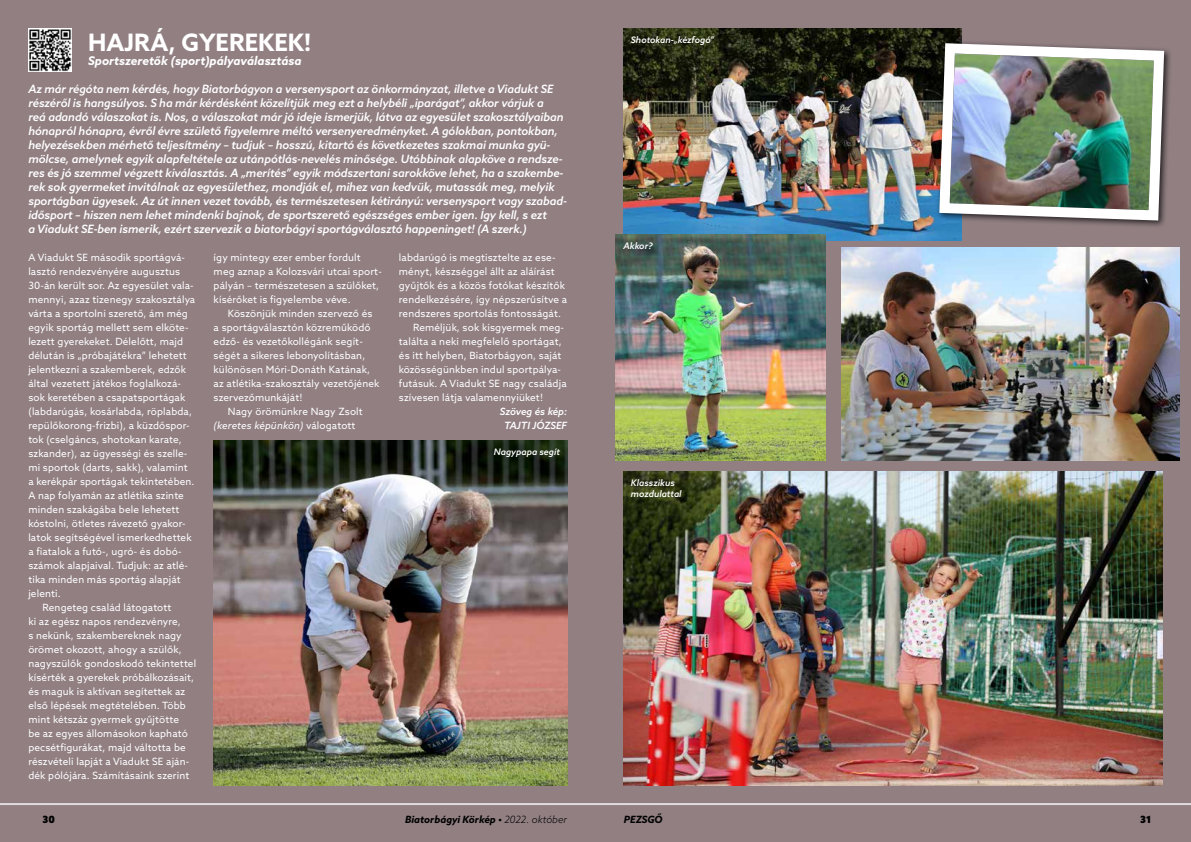
<style>
.page{position:relative;width:1191px;height:842px;background:#917f82}
.page>*{position:absolute;margin:0;border:0;box-sizing:border-box;transform-origin:0 0}
.t1{font:700 24px "Azo Sans";color:#fff}
.t2{font:italic 700 12px "Azo Sans";color:#fff}
.t3{font:italic 500 11.5px/14px "Azo Sans";letter-spacing:-.01em;color:#fff}
.t4{font:10px/14px "Azo Sans";letter-spacing:.015em;color:#fff}
.t5{font:italic 700 10px "Azo Sans";color:#000}
.t6{font:italic 10px "Azo Sans";letter-spacing:.015em;color:#fff}
.t7{font:italic 500 10px/14px "Azo Sans";color:#fff;text-align:center}
.t8{font:900 10px "Azo Sans";color:#000}
.t9{font:italic 500 9px/11px "Azo Sans";color:#fff}
.s1{font-style:normal}
.s2{font-weight:300}
</style>
<div class="page">
<hr style="left:0;top:803px;width:1191px;height:2px;background:#e0dbdc">
<img style="left:214px;top:441px;width:353px;height:344px">
<img style="left:624px;top:28px;width:337px;height:213px">
<img style="left:615px;top:235px;width:211px;height:225px">
<img style="left:624px;top:471px;width:538px;height:314px">
<img style="left:841px;top:248px;width:338px;height:212px">
<div style="left:935px;top:39px;width:237px;height:189px;background:#000;opacity:.75"></div>
<img style="left:934px;top:38px;width:235px;height:188px">
<img style="left:28px;top:28px;width:43px;height:43px">
<h1 class="t1" style="left:88px;top:26px;width:224px">HAJRÁ, GYEREKEK!</h1>
<p class="t2" style="left:88px;top:53px;width:215px">Sportszeretők (sport)pályaválasztása</p>
<p class="t3" style="left:28px;top:82px;width:539px">Az már régóta nem kérdés, hogy Biatorbágyon a versenysport az önkormányzat, illetve a Viadukt SE részéről is hangsúlyos. S ha már kérdésként közelítjük meg ezt a helybéli „iparágat”, akkor várjuk a<br>reá adandó válaszokat is. Nos, a válaszokat már jó ideje ismerjük, látva az egyesület szakosztályaiban hónapról hónapra, évről évre születő figyelemre méltó versenyeredményket. A gólokban, pontokban, helyezésekben mérhető teljesítmény – tudjuk – hosszú, kitartó és következetes szakmai munka gyü&shy;mölcse, amelynek egyik alapfeltétele az utánpótlás-nevelés minősége. Utóbbinak alapköve a rendsze&shy;res és jó szemmel végzett kiválasztás. A „merítés” egyik módszertani sarokköve lehet, ha a szakembe&shy;rek sok gyermeket invitálnak az egyesülethez, mondják el, mihez van kedvük, mutassák meg, melyik sportágban ügyesek. Az út innen vezet tovább, és természetesen kétirányú: versenysport vagy szabad&shy;idősport – hiszen nem lehet mindenki bajnok, de sportszerető egészséges ember igen. Így kell, s ezt<br>a Viadukt SE-ben ismerik, ezért szervezik a biatorbágyi sportágválasztó happeninget! (A szerk.)</p>
<p class="t4" style="left:28px;top:250px;width:158px">A Viadukt SE második sportágvá-</p>
<p class="t4" style="left:28px;top:264px;width:153px">lasztó rendezvényére augusztus</p>
<p class="t4" style="left:28px;top:278px;width:167px">30-án került sor. Az egyesület vala-</p>
<p class="t4" style="left:28px;top:292px;width:168px">mennyi, azaz tizenegy szakosztálya</p>
<p class="t4" style="left:28px;top:306px;width:161px">várta a sportolni szerető, ám még</p>
<p class="t4" style="left:28px;top:320px;width:162px">egyik sportág mellett sem elköte-</p>
<p class="t4" style="left:28px;top:334px;width:156px">lezett gyerekeket. Délelőtt, majd</p>
<p class="t4" style="left:28px;top:348px;width:160px">délután is „próbajátékra” lehetett</p>
<p class="t4" style="left:28px;top:362px;width:159px">jelentkezni a szakemberek, edzők</p>
<p class="t4" style="left:28px;top:376px;width:154px">által vezetett játékos foglalkozá-</p>
<p class="t4" style="left:28px;top:390px;width:159px">sok keretében a csapatsportágak</p>
<p class="t4" style="left:28px;top:404px;width:165px">(labdarúgás, kosárlabda, röplabda,</p>
<p class="t4" style="left:28px;top:418px;width:163px">repülőkorong-frizbi), a küzdőspor-</p>
<p class="t4" style="left:28px;top:432px;width:155px">tok (cselgáncs, shotokan karate,</p>
<p class="t4" style="left:28px;top:446px;width:160px">szkander), az ügyességi és szelle-</p>
<p class="t4" style="left:28px;top:460px;width:161px">mi sportok (darts, sakk), valamint</p>
<p class="t4" style="left:28px;top:474px;width:168px">a kerékpár sportágak tekintetében.</p>
<p class="t4" style="left:28px;top:488px;width:157px">A nap folyamán az atlétika szinte</p>
<p class="t4" style="left:28px;top:502px;width:153px">minden szakágába bele lehetett</p>
<p class="t4" style="left:28px;top:516px;width:159px">kóstolni, ötletes rávezető gyakor-</p>
<p class="t4" style="left:28px;top:530px;width:165px">latok segítségével ismerkedhettek</p>
<p class="t4" style="left:28px;top:544px;width:155px">a fiatalok a futó-, ugró- és dobó-</p>
<p class="t4" style="left:28px;top:558px;width:161px">számok alapjaival. Tudjuk: az atlé-</p>
<p class="t4" style="left:28px;top:572px;width:154px">tika minden más sportág alapját</p>
<p class="t4" style="left:28px;top:586px;width:34px">jelenti.</p>
<p class="t4" style="left:43px;top:600px;width:130px">Rengeteg család látogatott</p>
<p class="t4" style="left:28px;top:614px;width:154px">ki az egész napos rendezvényre,</p>
<p class="t4" style="left:28px;top:628px;width:155px">s nekünk, szakembereknek nagy</p>
<p class="t4" style="left:28px;top:642px;width:155px">örömet okozott, ahogy a szülők,</p>
<p class="t4" style="left:28px;top:656px;width:169px">nagyszülők gondoskodó tekintettel</p>
<p class="t4" style="left:28px;top:670px;width:167px">kísérték a gyerekek próbálkozásait,</p>
<p class="t4" style="left:28px;top:684px;width:158px">és maguk is aktívan segítettek az</p>
<p class="t4" style="left:28px;top:698px;width:159px">első lépések megtételében. Több</p>
<p class="t4" style="left:28px;top:712px;width:152px">mint kétszáz gyermek gyűjtötte</p>
<p class="t4" style="left:28px;top:726px;width:161px">be az egyes állomásokon kapható</p>
<p class="t4" style="left:28px;top:740px;width:159px">pecsétfigurákat, majd váltotta be</p>
<p class="t4" style="left:28px;top:754px;width:162px">részvételi lapját a Viadukt SE aján-</p>
<p class="t4" style="left:28px;top:768px;width:162px">dék pólójára. Számításaink szerint</p>
<p class="t4" style="left:214px;top:250px;width:170px">így mintegy ezer ember fordult meg aznap a Kolozsvári utcai sport&shy;pályán – természetesen a szülőket, kísérőket is figyelembe véve.</p>
<p class="t4" style="left:228px;top:306px;width:146px">Köszönjük minden szervező és</p>
<p class="t4" style="left:214px;top:320px;width:158px">a sportágválasztón közreműködő</p>
<p class="t4" style="left:214px;top:334px;width:151px">edző- és vezetőkollégánk segít-</p>
<p class="t4" style="left:214px;top:348px;width:153px">ségét a sikeres lebonyolításban,</p>
<p class="t4" style="left:214px;top:362px;width:158px">különösen Móri-Donáth Katának,</p>
<p class="t4" style="left:214px;top:376px;width:167px">az atlétika-szakosztály vezetőjének</p>
<p class="t4" style="left:214px;top:390px;width:90px">szervezőmunkáját!</p>
<p class="t4" style="left:228px;top:404px;width:136px">Nagy örömünkre Nagy Zsolt</p>
<p class="t6" style="left:214px;top:419px;width:143px">(keretes képünkön) <span class="s1">válogatott</span></p>
<p class="t4" style="left:399px;top:250px;width:158px">labdarúgó is megtisztelte az ese-</p>
<p class="t4" style="left:399px;top:264px;width:157px">ményt, készséggel állt az aláírást</p>
<p class="t4" style="left:399px;top:278px;width:168px">gyűjtők és a közös fotókat készítők</p>
<p class="t4" style="left:399px;top:292px;width:170px">rendelkezésére, így népszerűsítve a</p>
<p class="t4" style="left:399px;top:306px;width:164px">rendszeres sportolás fontosságát.</p>
<p class="t4" style="left:413px;top:320px;width:153px">Reméljük, sok kisgyermek meg-</p>
<p class="t4" style="left:399px;top:334px;width:164px">találta a neki megfelelő sportágat,</p>
<p class="t4" style="left:399px;top:348px;width:164px">és itt helyben, Biatorbágyon, saját</p>
<p class="t4" style="left:399px;top:362px;width:164px">közösségünkben indul sportpálya-</p>
<p class="t4" style="left:399px;top:376px;width:169px">futásuk. A Viadukt SE nagy családja</p>
<p class="t4" style="left:399px;top:390px;width:146px">szívesen látja valamennyiüket!</p>
<p class="t7" style="left:500px;top:404px;width:69px">Szöveg és kép:<br>TAJTI JÓZSEF</p>
<p class="t9" style="left:494px;top:446px;width:68px">Nagypapa segít</p>
<p class="t9" style="left:631px;top:34px;width:85px">Shotokan-„kézfogó”</p>
<p class="t9" style="left:623px;top:240px;width:31px">Akkor?</p>
<p class="t9" style="left:631px;top:477px;width:52px">Klasszikus mozdulattal</p>
<p class="t8" style="left:43px;top:813px;width:14px">30</p>
<p class="t5" style="left:405px;top:813px;width:163px">Biatorbágyi Körkép • <span class="s2">2022. október</span></p>
<p class="t5" style="left:624px;top:813px;width:40px">PEZSGŐ</p>
<p class="t8" style="left:1140px;top:813px;width:13px">31</p>
</div>
